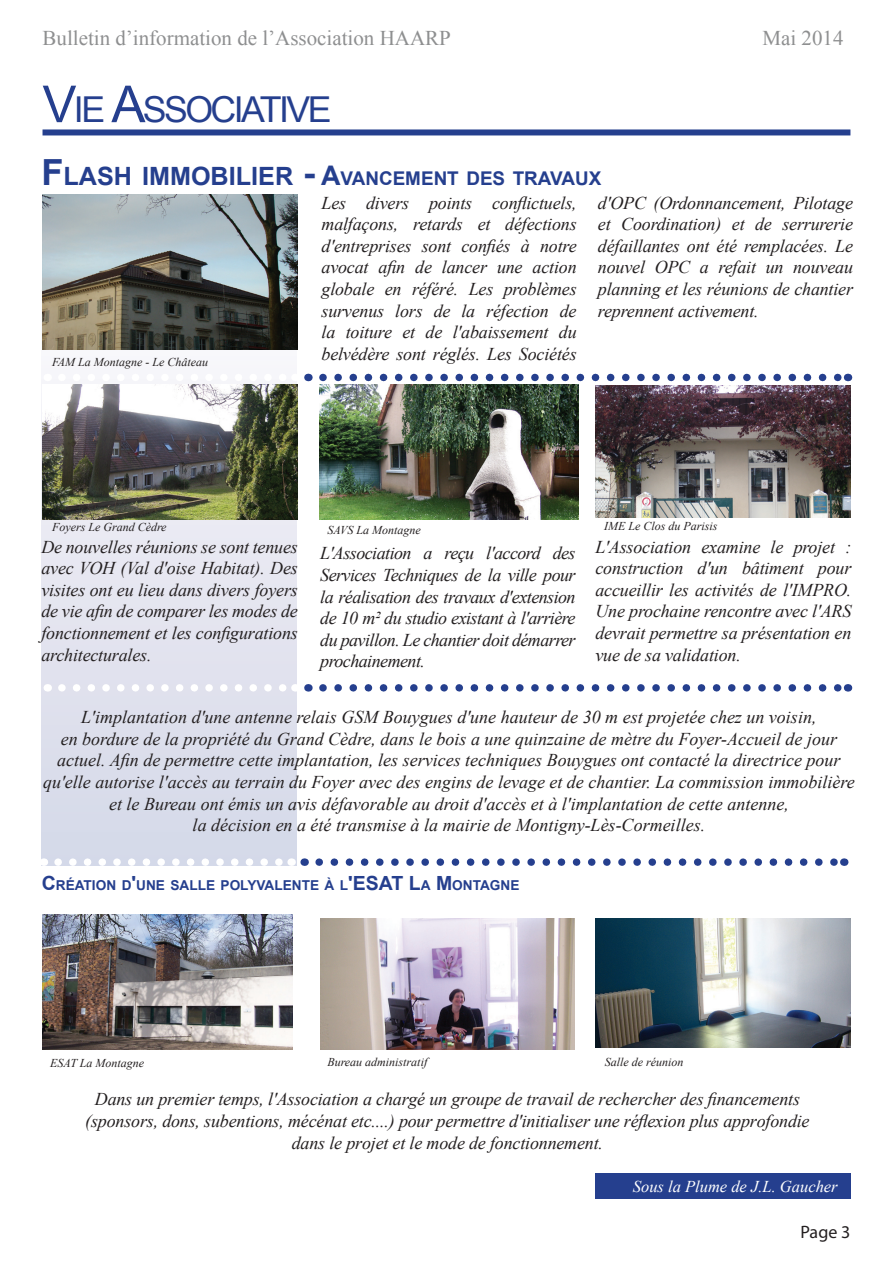
<style>
.page{position:relative;width:893px;height:1263px;background:#fff}
.page>*{position:absolute;margin:0;border:0;box-sizing:border-box;transform-origin:0 0}
.t1{font:35.7px "Arial";letter-spacing:-.07em;color:#253f8e}
.t2{font:21px "Times New Roman";color:#8e8f90}
.t3{font:700 18.9px "Arial";color:#253f8e}
.t4{font:italic 18px/21.6px "Times New Roman";letter-spacing:-.01em;color:#231f20;text-align:justify}
.t5{font:18px "Myriad Pro";color:#231f20}
.t6{font:italic 16.5px "Times New Roman";color:#fff}
.t7{font:700 13.65px "Arial";color:#253f8e}
.t8{font:italic 12px "Times New Roman";color:#231f20}
.s1{font-size:51px}
.s2{font-size:36px}
.s3{font-size:25.2px}
.s4{font-size:27px}
.s5{font-size:19.5px}
</style>
<div class="page">
<svg style="left:41px;top:194px;width:256px;height:672px;background:#e0e2ed"></svg>
<div style="left:43px;top:129px;width:807px;height:6px;background:#253f8e"></div>
<div style="left:595px;top:1174px;width:255px;height:25px;background:#253f8e"></div>
<svg style="left:319px;top:858px;width:517px;height:8px"></svg>
<svg style="left:58px;top:858px;width:226px;height:8px"></svg>
<svg style="left:323px;top:684px;width:517px;height:8px"></svg>
<svg style="left:62px;top:684px;width:226px;height:8px"></svg>
<svg style="left:323px;top:374px;width:517px;height:7px"></svg>
<svg style="left:62px;top:374px;width:226px;height:7px"></svg>
<img style="left:42px;top:195px;width:256px;height:154px">
<img style="left:42px;top:915px;width:251px;height:135px">
<img style="left:319px;top:385px;width:260px;height:135px">
<img style="left:595px;top:386px;width:255px;height:131px">
<img style="left:42px;top:385px;width:256px;height:135px">
<img style="left:320px;top:918px;width:254px;height:131px">
<img style="left:596px;top:918px;width:254px;height:129px">
<p class="t2" style="left:43px;top:24px;width:410px">Bulletin d’information de l’Association HAARP</p>
<p class="t2" style="left:762px;top:24px;width:83px">Mai 2014</p>
<h1 class="t1" style="left:43px;top:86px;width:291px"><span class="s1">V</span>IE <span class="s1">A</span>SSOCIATIVE</h1>
<p class="t3" style="left:41px;top:166px;width:561px"><span class="s2">F</span><span class="s3">LASH IMMOBILIER</span> <span class="s2">-</span> <span class="s4">A</span>VANCEMENT DES TRAVAUX</p>
<p class="t8" style="left:52px;top:354px;width:158px">FAM La Montagne - Le Château</p>
<p class="t8" style="left:52px;top:519px;width:116px">Foyers Le Grand Cèdre</p>
<p class="t4" style="left:322px;top:191px;width:257px">Les divers points conflictuels, malfaçons, retards et défections d'entreprises sont confiés à notre avocat afin de lancer une action globale en référé. Les problèmes survenus lors de la réfection de la toiture et de l'abaissement du belvédère sont réglés. Les Sociétés</p>
<p class="t4" style="left:598px;top:191px;width:257px">d'OPC (Ordonnancement, Pilotage et Coordination) et de serrurerie défaillantes ont été remplacées. Le nouvel OPC a refait un nouveau planning et les réunions de chantier reprennent activement.</p>
<p class="t8" style="left:327px;top:522px;width:95px">SAVS La Montagne</p>
<p class="t8" style="left:604px;top:518px;width:115px">IME Le Clos du Parisis</p>
<p class="t4" style="left:41px;top:535px;width:258px">De nouvelles réunions se sont tenues avec VOH (Val d'oise Habitat). Des visites ont eu lieu dans divers foyers de vie afin de comparer les modes de fonctionnement et les configurations architecturales.</p>
<p class="t4" style="left:595px;top:535px;width:257px">L'Association examine le projet : construction d'un bâtiment pour accueillir les activités de l'IMPRO.<br>Une prochaine rencontre avec l'ARS devrait permettre sa présentation en vue de sa validation.</p>
<p class="t4" style="left:320px;top:542px;width:257px">L'Association a reçu l'accord des Services Techniques de la ville pour la réalisation des travaux d'extension de 10 m² du studio existant à l'arrière du pavillon. Le chantier doit démarrer prochainement.</p>
<p class="t4" style="left:43px;top:706px;width:813px;text-align:center">L'implantation d'une antenne relais GSM Bouygues d'une hauteur de 30 m est projetée chez un voisin,<br>en bordure de la propriété du Grand Cèdre, dans le bois a une quinzaine de mètre du Foyer-Accueil de jour actuel. Afin de permettre cette implantation, les services techniques Bouygues ont contacté la directrice pour qu'elle autorise l'accès au terrain du Foyer avec des engins de levage et de chantier. La commission immobilière et le Bureau ont émis un avis défavorable au droit d'accès et à l'implantation de cette antenne,<br>la décision en a été transmise à la mairie de Montigny-Lès-Cormeilles.</p>
<p class="t7" style="left:42px;top:876px;width:479px"><span class="s5">C</span>RÉATION D<span class="s5">'</span>UNE SALLE POLYVALENTE À L<span class="s5">'ESAT L</span>A <span class="s5">M</span>ONTAGNE</p>
<p class="t8" style="left:50px;top:1055px;width:96px">ESAT La Montagne</p>
<p class="t8" style="left:327px;top:1054px;width:101px">Bureau administratif</p>
<p class="t8" style="left:605px;top:1054px;width:80px">Salle de réunion</p>
<p class="t4" style="left:85px;top:1088px;width:726px;text-align:center">Dans un premier temps, l'Association a chargé un groupe de travail de rechercher des financements (sponsors, dons, subentions, mécénat etc....) pour permettre d'initialiser une réflexion plus approfondie dans le projet et le mode de fonctionnement.</p>
<p class="t6" style="left:633px;top:1175px;width:206px">Sous la Plume de J.L. Gaucher</p>
<p class="t5" style="left:800px;top:1221px;width:51px">Page 3</p>
</div>
